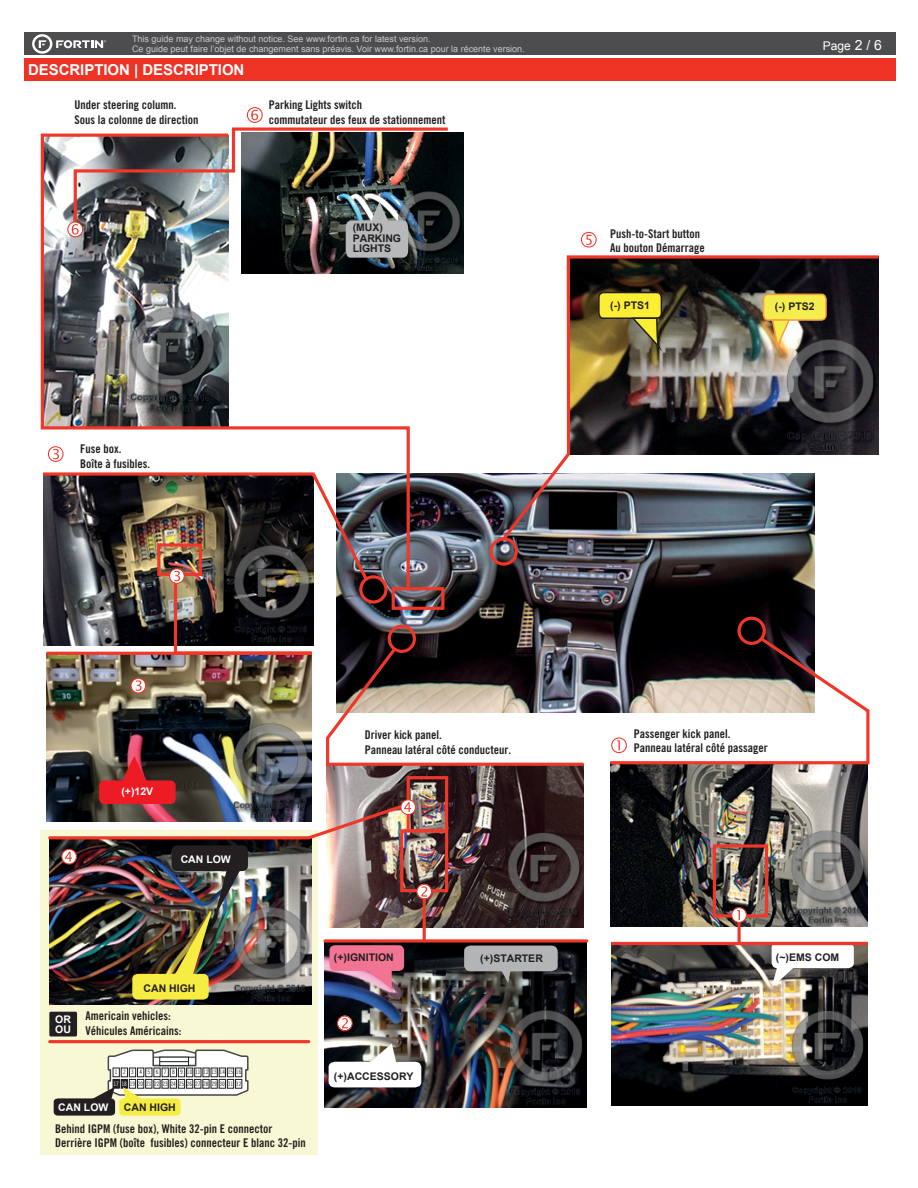
<style>
.page{position:relative;width:918px;height:1188px;background:#fff}
.page>*{position:absolute;margin:0;border:0;box-sizing:border-box;transform-origin:0 0}
.t1{font:700 15px "Arial";letter-spacing:-.005em;color:#fff}
.t2{font:12px/14.4px "Trade Gothic LT Std Bd Cn 20";color:#231f20}
.t3{font:12px "Arial";color:#fff}
.t4{font:700 10.5px/10.5px "Arial";color:#231f20}
.t5{font:700 10.5px/10.5px "Arial";color:#fff}
.t6{font:9px/9.8px "Arial";color:#c7c9cb}
.t7{font:6.15px/11.4px "Trade Gothic LT Std Cn 18";color:#231f20}
.s1{font-size:13.95px}
.s2{color:#fff}
</style>
<div class="page">
<div style="left:24px;top:33px;width:872px;height:22px;background:#4d4d4f"></div>
<div style="left:24px;top:58px;width:872px;height:23px;background:#ee3224"></div>
<svg style="left:32px;top:34px;width:74px;height:20px"></svg>
<img style="left:590px;top:543px;width:224px;height:169px">
<img style="left:325px;top:989px;width:262px;height:118px">
<img style="left:611px;top:947px;width:257px;height:159px">
<img style="left:610px;top:766px;width:258px;height:77px">
<div style="left:772px;top:943px;width:82px;height:25px;background:#fff;border-radius:6px"></div>
<svg style="left:772px;top:964px;width:26px;height:23px"></svg>
<div style="left:738px;top:617px;width:28px;height:28px;border:3px solid #ef3829;border-radius:50%"></div>
<svg style="left:607px;top:634px;width:263px;height:132px"></svg>
<svg style="left:329px;top:1043px;width:92px;height:44px"></svg>
<img style="left:610px;top:843px;width:258px;height:104px">
<svg style="left:337px;top:1016px;width:16px;height:15px"></svg>
<div style="left:40px;top:830px;width:278px;height:324px;background:#f9f8d4"></div>
<img style="left:411px;top:133px;width:53px;height:141px">
<svg style="left:40px;top:133px;width:371px;height:338px"></svg>
<img style="left:553px;top:255px;width:326px;height:288px">
<div style="left:764px;top:294px;width:62px;height:26px;background:#f5ed4d;border-radius:5px"></div>
<div style="left:763px;top:294px;width:64px;height:27px;border:2px solid #f89b41;border-radius:5px"></div>
<div style="left:599px;top:293px;width:62px;height:25px;background:#fcee34;border-radius:5px"></div>
<div style="left:598px;top:292px;width:64px;height:27px;border:2px solid #231f20;border-radius:5px"></div>
<svg style="left:631px;top:317px;width:29px;height:31px"></svg>
<svg style="left:771px;top:319px;width:19px;height:29px"></svg>
<svg style="left:581px;top:232px;width:16px;height:16px"></svg>
<img style="left:50px;top:989px;width:262px;height:15px">
<div style="left:132px;top:974px;width:77px;height:26px;background:#f6ed42;border-radius:5px"></div>
<hr style="left:50px;top:1040px;width:259px;height:3px;background:#ef3829">
<img style="left:67px;top:107px;width:384px;height:151px">
<img style="left:43px;top:471px;width:547px;height:518px">
<svg style="left:54px;top:1049px;width:195px;height:67px"></svg>
<div style="left:49px;top:1012px;width:28px;height:25px;background:#231f20;border-radius:2px"></div>
<p class="t6" style="left:132px;top:34px;width:394px">This guide may change without notice. See www.fortin.ca for latest version.<br>Ce guide peut faire l’objet de changement sans préavis. Voir www.fortin.ca pour la récente version.</p>
<p class="t1" style="left:28px;top:59px;width:218px">DESCRIPTION | DESCRIPTION</p>
<p class="t2" style="left:74px;top:98px;width:125px">Under steering column.<br>Sous la colonne de direction</p>
<p class="t2" style="left:269px;top:98px;width:178px">Parking Lights switch<br>commutateur des feux de stationnement</p>
<p class="t4" style="left:353px;top:222px;width:50px">(MUX)<br>PARKING<br>LIGHTS</p>
<p class="t2" style="left:80px;top:442px;width:71px">Fuse box.<br>Boîte à fusibles.</p>
<p class="t3" style="left:823px;top:38px;width:61px">Page <span class="s1">2 / 6</span></p>
<p class="t2" style="left:610px;top:226px;width:96px">Push-to-Start button<br>Au bouton Démarrage</p>
<p class="t4" style="left:610px;top:300px;width:41px">(-) PTS1</p>
<p class="t4" style="left:775px;top:302px;width:41px">(-) PTS2</p>
<p class="t5" style="left:121px;top:786px;width:33px">(+)12V</p>
<p class="t5" style="left:181px;top:854px;width:52px">CAN LOW</p>
<p class="t2" style="left:365px;top:728px;width:148px">Driver kick panel.<br>Panneau latéral côté conducteur.</p>
<p class="t2" style="left:634px;top:726px;width:135px">Passenger kick panel.<br>Panneau latéral côté passager</p>
<p class="t5" style="left:55px;top:1014px;width:17px">OR<br>OU</p>
<p class="t4" style="left:144px;top:983px;width:53px">CAN HIGH</p>
<p class="t2" style="left:85px;top:1009px;width:97px">Americain vehicles:<br>Véhicules Américains:</p>
<p class="t7" style="left:113px;top:1066px;width:129px;text-indent:26px">4 5 6 7 8 9 10 11 12 13 14 15 16<br><span class="s2">17 18</span> 19 20 21 22 23 24 25 26 27 28 29 30</p>
<p class="t7" style="left:115px;top:1066px;width:21px">123</p>
<p class="t7" style="left:228px;top:1078px;width:15px">31 32</p>
<p class="t5" style="left:58px;top:1103px;width:52px">CAN LOW</p>
<p class="t4" style="left:124px;top:1103px;width:53px">CAN HIGH</p>
<p class="t2" style="left:55px;top:1121px;width:252px">Behind IGPM (fuse box), White 32-pin E connector<br>Derrière IGPM (boîte fusibles) connecteur E blanc 32-pin</p>
<p class="t4" style="left:334px;top:952px;width:61px">(+)IGNITION</p>
<p class="t4" style="left:776px;top:952px;width:65px">(~)EMS COM</p>
<p class="t4" style="left:480px;top:953px;width:64px">(+)STARTER</p>
<p class="t4" style="left:334px;top:1071px;width:81px">(+)ACCESSORY</p>
</div>
